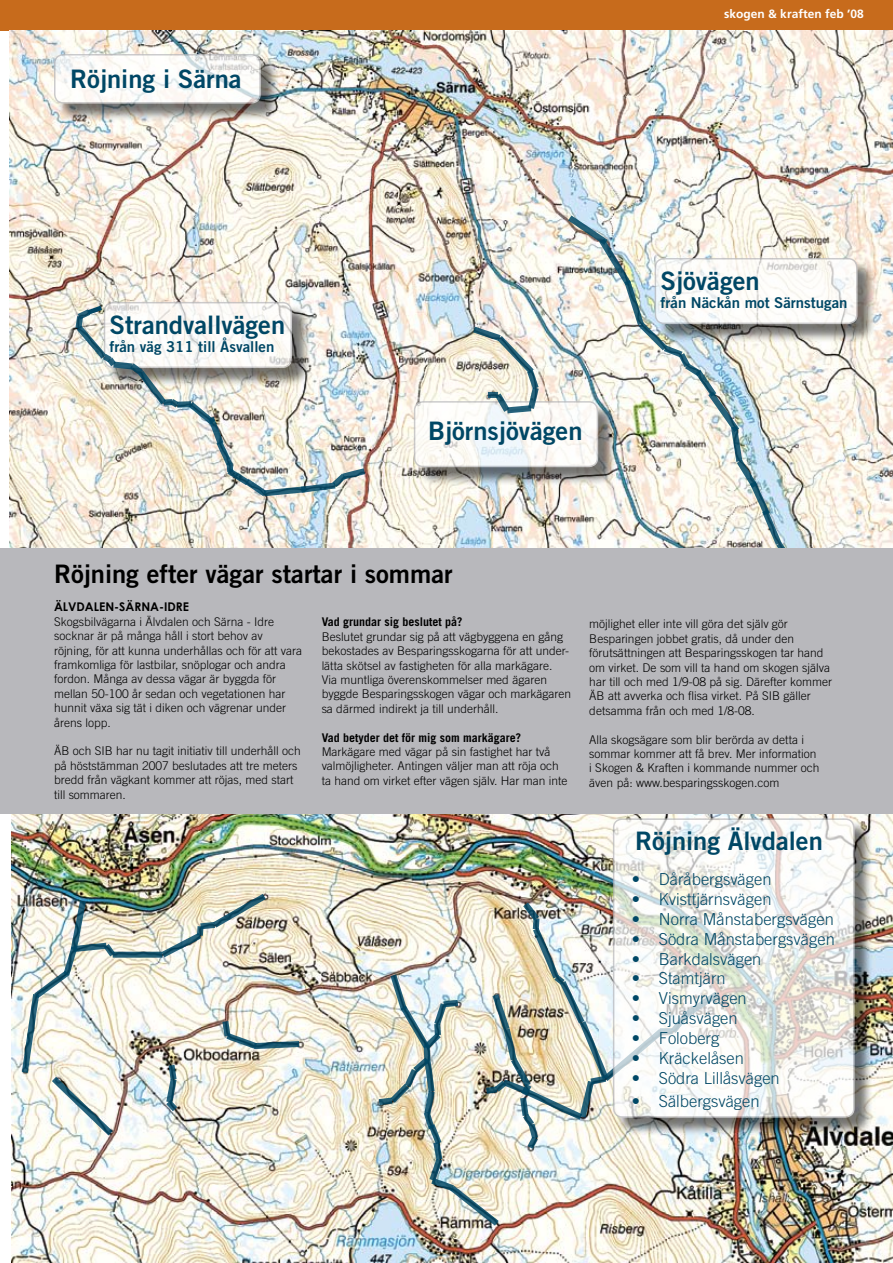
<style>
.page{position:relative;width:893px;height:1263px;background:#fff}
.page>*{position:absolute;margin:0;border:0;box-sizing:border-box;transform-origin:0 0}
.t1{font:25.5px "Trade Gothic Bold Two";color:#004765}
.t2{font:25.5px "Trade Gothic Bold Two";color:#000}
.t3{font:300 16.5px "Trade Gothic";color:#004765}
.t4{font:15px "Trade Gothic Bold Two";color:#004765}
.t5{font:300 12px/14.4px "Trade Gothic";color:#000}
.t6{font:700 12px "Trade Gothic";color:#000}
.t7{font:700 12px "Frutiger";color:#fff}
.t8{font:700 12px "Century Gothic";color:#000}
</style>
<div class="page">
<img style="left:12px;top:814px;width:881px;height:449px">
<div style="left:0;top:0;width:893px;height:30px;background:#c76b1c"></div>
<img style="left:10px;top:30px;width:883px;height:519px">
<div style="left:657px;top:260px;width:222px;height:86px;background:#000;opacity:.75"></div>
<svg style="left:655px;top:259px;width:202px;height:64px"></svg>
<div style="left:655px;top:258px;width:202px;height:66px;border:2px solid #b8b8bc;border-radius:9px"></div>
<div style="left:416px;top:403px;width:204px;height:86px;background:#000;opacity:.75"></div>
<div style="left:415px;top:402px;width:182px;height:64px;background:#fff;border-radius:9px"></div>
<div style="left:414px;top:401px;width:184px;height:66px;border:2px solid #b8b8bc;border-radius:9px"></div>
<img style="left:74px;top:302px;width:293px;height:196px">
<svg style="left:472px;top:325px;width:68px;height:90px"></svg>
<img style="left:567px;top:214px;width:221px;height:335px">
<svg style="left:117px;top:952px;width:43px;height:6px"></svg>
<img style="left:160px;top:892px;width:107px;height:67px">
<img style="left:20px;top:899px;width:97px;height:238px">
<svg style="left:165px;top:1063px;width:14px;height:50px"></svg>
<svg style="left:221px;top:1019px;width:80px;height:31px"></svg>
<img style="left:377px;top:901px;width:343px;height:326px">
<div style="left:615px;top:821px;width:261px;height:318px;background:#000;opacity:.75"></div>
<svg style="left:614px;top:819px;width:240px;height:298px"></svg>
<div style="left:613px;top:818px;width:241px;height:300px;border:2px solid #b8b8bc;border-radius:9px"></div>
<div style="left:0;top:549px;width:893px;height:265px;background:#b8b8bc"></div>
<div style="left:56px;top:56px;width:226px;height:69px;background:#000;opacity:.75"></div>
<svg style="left:55px;top:55px;width:205px;height:48px"></svg>
<div style="left:54px;top:54px;width:207px;height:50px;border:2px solid #b8b8bc;border-radius:9px"></div>
<h1 class="t1" style="left:70px;top:63px;width:173px">Röjning i Särna</h1>
<p class="t7" style="left:724px;top:7px;width:141px">skogen &amp; kraften feb ’08</p>
<h1 class="t1" style="left:109px;top:309px;width:177px">Strandvallvägen</h1>
<p class="t4" style="left:109px;top:337px;width:166px">från väg 311 till Åsvallen</p>
<h1 class="t1" style="left:428px;top:415px;width:156px">Björnsjövägen</h1>
<h1 class="t1" style="left:660px;top:265px;width:101px">Sjövägen</h1>
<p class="t4" style="left:660px;top:293px;width:189px">från Näckån mot Särnstugan</p>
<h1 class="t2" style="left:54px;top:558px;width:400px">Röjning efter vägar startar i sommar</h1>
<p class="t8" style="left:54px;top:598px;width:137px">ÄLVDALEN-SÄRNA-IDRE</p>
<p class="t5" style="left:54px;top:614px;width:250px">Skogsbilvägarna i Älvdalen och Särna - Idre socknar är på många håll i stort behov av röjning, för att kunna underhållas och för att vara framkomliga för lastbilar, snöplogar och andra fordon. Många av dessa vägar är byggda för mellan 50-100 år sedan och vegetationen har hunnit växa sig tät i diken och vägrenar under årens lopp.</p>
<p class="t5" style="left:54px;top:744px;width:248px">ÄB och SIB har nu tagit initiativ till underhåll och på höststämman 2007 beslutades att tre meters bredd från vägkant kommer att röjas, med start till sommaren.</p>
<p class="t6" style="left:322px;top:615px;width:142px">Vad grundar sig beslutet på?</p>
<p class="t5" style="left:322px;top:629px;width:251px">Beslutet grundar sig på att vägbyggena en gång bekostades av Besparingsskogarna för att under&shy;lätta skötsel av fastigheten för alla markägare.<br>Via muntliga överenskommelser med ägaren byggde Besparingsskogen vägar och markägaren sa därmed indirekt ja till underhåll.</p>
<p class="t6" style="left:322px;top:730px;width:201px">Vad betyder det för mig som markägare?</p>
<p class="t5" style="left:322px;top:744px;width:247px">Markägare med vägar på sin fastighet har två valmöjligheter. Antingen väljer man att röja och ta hand om virket efter vägen själv. Har man inte</p>
<p class="t5" style="left:589px;top:617px;width:244px">möjlighet eller inte vill göra det själv gör Besparingen jobbet gratis, då under den förutsättningen att Besparingsskogen tar hand om virket. De som vill ta hand om skogen själva har till och med 1/9-08 på sig. Därefter kommer ÄB att avverka och flisa virket. På SIB gäller detsamma från och med 1/8-08.</p>
<p class="t5" style="left:589px;top:732px;width:232px">Alla skogsägare som blir berörda av detta i sommar kommer att få brev. Mer information i Skogen &amp; Kraften i kommande nummer och även på: www.besparingsskogen.com</p>
<h1 class="t1" style="left:635px;top:825px;width:189px">Röjning Älvdalen</h1>
<h2 class="t3" style="left:632px;top:870px;width:141px">• Dåråbergsvägen</h2>
<h2 class="t3" style="left:632px;top:890px;width:141px">• Kvisttjärnsvägen</h2>
<h2 class="t3" style="left:632px;top:909px;width:204px">• Norra Månstabergsvägen</h2>
<h2 class="t3" style="left:632px;top:929px;width:204px">• Södra Månstabergsvägen</h2>
<h2 class="t3" style="left:632px;top:949px;width:131px">• Barkdalsvägen</h2>
<h2 class="t3" style="left:632px;top:969px;width:95px">• Stamtjärn</h2>
<h2 class="t3" style="left:632px;top:989px;width:116px">• Vismyrvägen</h2>
<h2 class="t3" style="left:632px;top:1008px;width:107px">• Sjuåsvägen</h2>
<h2 class="t3" style="left:632px;top:1028px;width:89px">• Foloberg</h2>
<h2 class="t3" style="left:632px;top:1048px;width:114px">• Kräckelåsen</h2>
<h2 class="t3" style="left:632px;top:1068px;width:149px">• Södra Lillåsvägen</h2>
<h2 class="t3" style="left:632px;top:1091px;width:129px">• Sälbergsvägen</h2>
</div>
